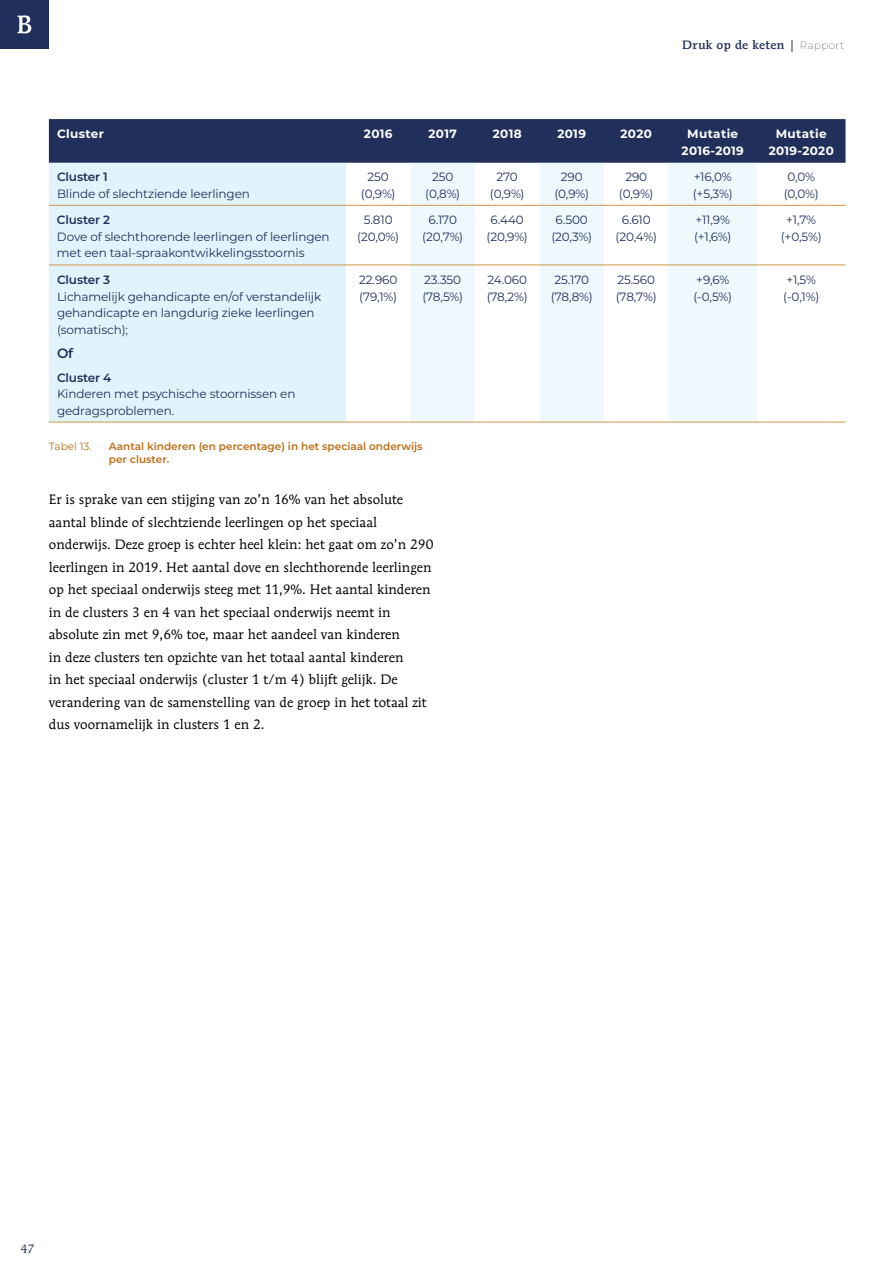
<style>
.page{position:relative;width:893px;height:1263px;background:#fff}
.page>*{position:absolute;margin:0;border:0;box-sizing:border-box;transform-origin:0 0}
.Brood_wit_na{font:13.5px/22.5px "Mendoza Roman Std";color:#000}
.Tabel_inhoudscel{font:600 13.5px "Montserrat";color:#21305b}
.Tabel_inhoudscel-2{font:12px/16.5px "Montserrat";letter-spacing:-.01em;color:#21305b}
.Tabel_kopcel_boven{font:700 12px/16.5px "Montserrat";letter-spacing:.03em;color:#fff;text-align:center}
.Tabel_inhoudscel-3{font:600 12px "Montserrat";letter-spacing:-.01em;color:#21305b}
.t1{font:500 12px "Mendoza Roman Std";letter-spacing:.03em;color:#21305b}
.t2{font:12px "Mendoza Roman Std";color:#21305b}
.Figuurtitel{font:600 10.5px/12.6px "Montserrat";color:#ba6e15}
.Figuurtitel-2{font:10.5px "Montserrat";color:#ba6e15}
.s1{font-family:"Montserrat";font-weight:100;font-size:10.5px;color:#000}
.s2{font-weight:600}
</style>
<div class="page">
<div style="left:0;top:0;width:49px;height:49px;background:#21305b"></div>
<svg style="left:17px;top:15px;width:14px;height:18px"></svg>
<div style="left:49px;top:119px;width:796px;height:43px;background:#21305b"></div>
<div style="left:49px;top:163px;width:297px;height:259px;background:#e2f4fb"></div>
<svg style="left:410px;top:163px;width:347px;height:259px;fill:#eef8fd"></svg>
<hr style="left:49px;top:205px;width:297px;height:1px;background:#d19544">
<hr style="left:346px;top:205px;width:64px;height:1px;background:#d19544">
<hr style="left:410px;top:205px;width:65px;height:1px;background:#d19544">
<hr style="left:475px;top:205px;width:64px;height:1px;background:#d19544">
<hr style="left:539px;top:205px;width:65px;height:1px;background:#d19544">
<hr style="left:604px;top:205px;width:64px;height:1px;background:#d19544">
<hr style="left:668px;top:205px;width:89px;height:1px;background:#d19544">
<hr style="left:757px;top:205px;width:88px;height:1px;background:#d19544">
<hr style="left:49px;top:265px;width:297px;height:1px;background:#d19544">
<hr style="left:346px;top:265px;width:64px;height:1px;background:#d19544">
<hr style="left:410px;top:265px;width:65px;height:1px;background:#d19544">
<hr style="left:475px;top:265px;width:64px;height:1px;background:#d19544">
<hr style="left:539px;top:265px;width:65px;height:1px;background:#d19544">
<hr style="left:604px;top:265px;width:64px;height:1px;background:#d19544">
<hr style="left:668px;top:265px;width:89px;height:1px;background:#d19544">
<hr style="left:757px;top:265px;width:88px;height:1px;background:#d19544">
<hr style="left:49px;top:162px;width:297px;height:1px;background:#21305b">
<hr style="left:346px;top:162px;width:64px;height:1px;background:#21305b">
<hr style="left:410px;top:162px;width:65px;height:1px;background:#21305b">
<hr style="left:475px;top:162px;width:64px;height:1px;background:#21305b">
<hr style="left:539px;top:162px;width:65px;height:1px;background:#21305b">
<hr style="left:604px;top:162px;width:64px;height:1px;background:#21305b">
<hr style="left:668px;top:162px;width:89px;height:1px;background:#21305b">
<hr style="left:757px;top:162px;width:88px;height:1px;background:#21305b">
<hr style="left:49px;top:422px;width:297px;height:1px;background:#d19544">
<hr style="left:346px;top:422px;width:64px;height:1px;background:#d19544">
<hr style="left:410px;top:422px;width:65px;height:1px;background:#d19544">
<hr style="left:475px;top:422px;width:64px;height:1px;background:#d19544">
<hr style="left:539px;top:422px;width:65px;height:1px;background:#d19544">
<hr style="left:604px;top:422px;width:64px;height:1px;background:#d19544">
<hr style="left:668px;top:422px;width:89px;height:1px;background:#d19544">
<hr style="left:757px;top:422px;width:88px;height:1px;background:#d19544">
<p class="t1" style="left:682px;top:37px;width:163px">Druk op de keten | <span class="s1">Rapport</span></p>
<p class="Tabel_kopcel_boven" style="left:57px;top:125px;width:48px">Cluster</p>
<p class="Tabel_kopcel_boven" style="left:364px;top:125px;width:30px">2016</p>
<p class="Tabel_kopcel_boven" style="left:429px;top:125px;width:30px">2017</p>
<p class="Tabel_kopcel_boven" style="left:493px;top:125px;width:30px">2018</p>
<p class="Tabel_kopcel_boven" style="left:557px;top:125px;width:30px">2019</p>
<p class="Tabel_kopcel_boven" style="left:620px;top:125px;width:33px">2020</p>
<p class="Tabel_kopcel_boven" style="left:682px;top:125px;width:64px">Mutatie<br>2016-2019</p>
<p class="Tabel_kopcel_boven" style="left:769px;top:125px;width:67px">Mutatie<br>2019-2020</p>
<p class="Tabel_inhoudscel-2" style="left:57px;top:168px;width:195px"><span class="s2">Cluster 1<br></span>Blinde of slechtziende leerlingen</p>
<p class="Tabel_inhoudscel-2" style="left:361px;top:168px;width:36px;text-align:center">250 (0,9%)</p>
<p class="Tabel_inhoudscel-2" style="left:425px;top:168px;width:37px;text-align:center">250 (0,8%)</p>
<p class="Tabel_inhoudscel-2" style="left:490px;top:168px;width:36px;text-align:center">270 (0,9%)</p>
<p class="Tabel_inhoudscel-2" style="left:554px;top:168px;width:36px;text-align:center">290 (0,9%)</p>
<p class="Tabel_inhoudscel-2" style="left:619px;top:168px;width:36px;text-align:center">290 (0,9%)</p>
<p class="Tabel_inhoudscel-2" style="left:693px;top:168px;width:41px">+16,0% (+5,3%)</p>
<p class="Tabel_inhoudscel-2" style="left:784px;top:168px;width:37px;text-align:center">0,0% (0,0%)</p>
<p class="Tabel_inhoudscel-3" style="left:57px;top:212px;width:55px">Cluster 2</p>
<p class="Tabel_inhoudscel-2" style="left:57px;top:228px;width:274px">Dove of slechthorende leerlingen of leerlingen met een taal-spraakontwikkelingsstoornis</p>
<p class="Tabel_inhoudscel-2" style="left:357px;top:211px;width:43px;text-align:center">5.810 (20,0%)</p>
<p class="Tabel_inhoudscel-2" style="left:422px;top:211px;width:42px;text-align:center">6.170 (20,7%)</p>
<p class="Tabel_inhoudscel-2" style="left:487px;top:211px;width:43px;text-align:center">6.440 (20,9%)</p>
<p class="Tabel_inhoudscel-2" style="left:551px;top:211px;width:42px;text-align:center">6.500 (20,3%)</p>
<p class="Tabel_inhoudscel-2" style="left:615px;top:211px;width:43px;text-align:center">6.610 (20,4%)</p>
<p class="Tabel_inhoudscel-2" style="left:694px;top:211px;width:39px">+11,9% (+1,6%)</p>
<p class="Tabel_inhoudscel-2" style="left:781px;top:211px;width:42px;text-align:center">+1,7% (+0,5%)</p>
<p class="Tabel_inhoudscel-3" style="left:57px;top:271px;width:55px">Cluster 3</p>
<p class="Tabel_inhoudscel-2" style="left:57px;top:288px;width:266px">Lichamelijk gehandicapte en/of verstandelijk gehandicapte en langdurig zieke leerlingen (somatisch);</p>
<p class="Tabel_inhoudscel" style="left:57px;top:343px;width:18px">Of</p>
<p class="Tabel_inhoudscel-3" style="left:57px;top:369px;width:56px">Cluster 4</p>
<p class="Tabel_inhoudscel-2" style="left:57px;top:385px;width:240px">Kinderen met psychische stoornissen en gedragsproblemen.</p>
<p class="Tabel_inhoudscel-2" style="left:359px;top:271px;width:40px">22.960 (79,1%)</p>
<p class="Tabel_inhoudscel-2" style="left:422px;top:271px;width:42px">23.350 (78,5%)</p>
<p class="Tabel_inhoudscel-2" style="left:487px;top:271px;width:43px">24.060 (78,2%)</p>
<p class="Tabel_inhoudscel-2" style="left:551px;top:271px;width:43px">25.170 (78,8%)</p>
<p class="Tabel_inhoudscel-2" style="left:616px;top:271px;width:42px">25.560 (78,7%)</p>
<p class="Tabel_inhoudscel-2" style="left:693px;top:271px;width:40px">+9,6% (-0,5%)</p>
<p class="Tabel_inhoudscel-2" style="left:783px;top:271px;width:38px">+1,5% (-0,1%)</p>
<p class="Figuurtitel-2" style="left:49px;top:439px;width:44px">Tabel 13.</p>
<p class="Figuurtitel" style="left:109px;top:439px;width:315px">Aantal kinderen (en percentage) in het speciaal onderwijs per cluster.</p>
<p class="Brood_wit_na" style="left:49px;top:488px;width:386px">Er is sprake van een stijging van zo’n 16% van het absolute aantal blinde of slechtziende leerlingen op het speciaal onderwijs. Deze groep is echter heel klein: het gaat om zo’n 290 leerlingen in 2019. Het aantal dove en slechthorende leerlingen op het speciaal onderwijs steeg met 11,9%. Het aantal kinderen in de clusters 3 en 4 van het speciaal onderwijs neemt in absolute zin met 9,6% toe, maar het aandeel van kinderen<br>in deze clusters ten opzichte van het totaal aantal kinderen<br>in het speciaal onderwijs (cluster 1 t/m 4) blijft gelijk. De verandering van de samenstelling van de groep in het totaal zit dus voornamelijk in clusters 1 en 2.</p>
<p class="t2" style="left:21px;top:1241px;width:15px">47</p>
</div>
